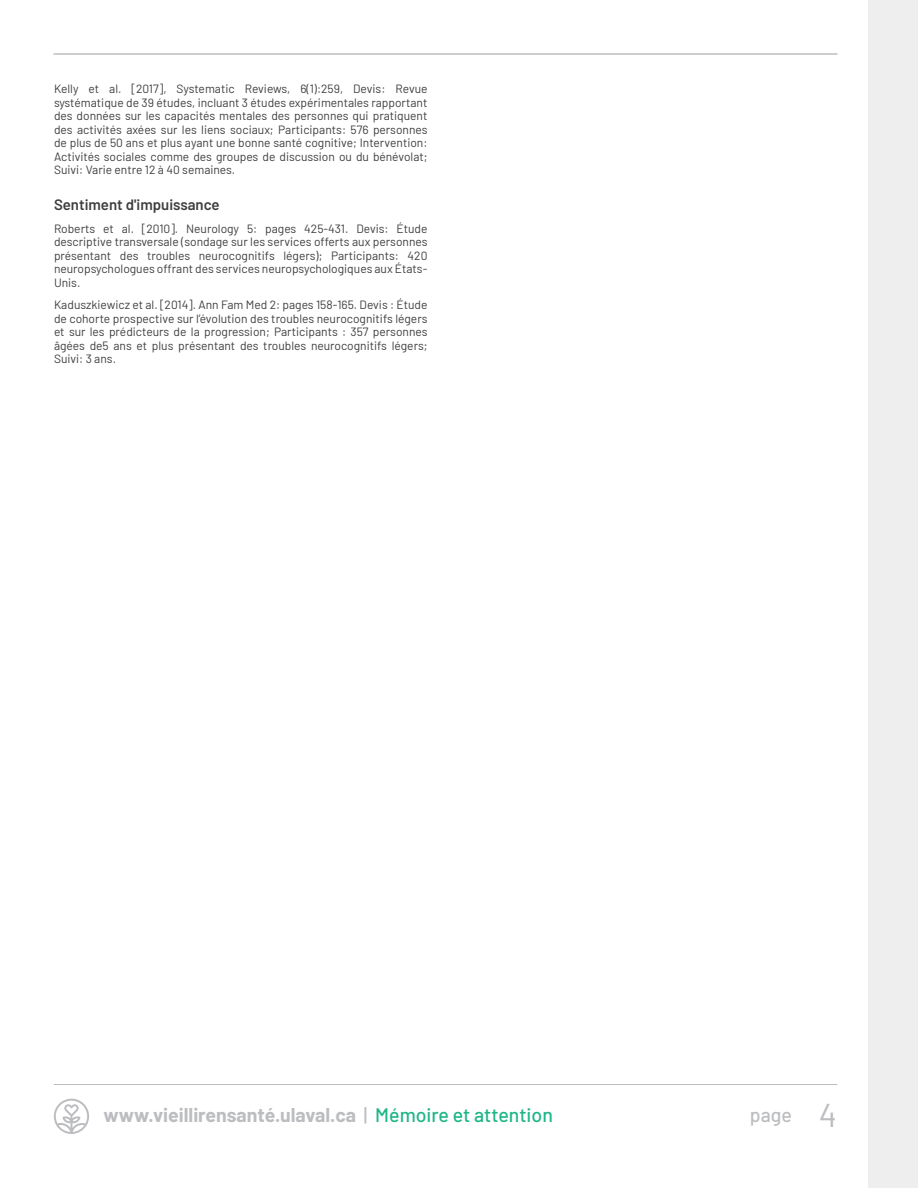
<style>
.page{position:relative;width:918px;height:1188px;background:#fff}
.page>*{position:absolute;margin:0;border:0;box-sizing:border-box;transform-origin:0 0}
.t1{font:700 19.5px "Barlow";color:#bcbdc0}
.t2{font:500 19.5px "Barlow";color:#bcbdc0}
.t3{font:600 15px "Barlow";color:#3e3e3f}
.t4{font:12px/13.5px "Barlow";color:#3e3e3f;text-align:justify}
.s1{font-weight:500}
.s2{font-weight:500;color:#1eb687}
.s3{font-weight:400;font-size:33px}
</style>
<div class="page">
<hr style="left:54px;top:1084px;width:783px;height:1px;background:#bcbdc0">
<svg style="left:54px;top:1099px;width:35px;height:35px"></svg>
<div style="left:868px;top:0;width:50px;height:1188px;background:#eeeeef"></div>
<hr style="left:54px;top:53px;width:783px;height:2px;background:#bcbdc0">
<p class="t4" style="left:54px;top:81px;width:375px">Kelly et al. [2017], Systematic Reviews, 6(1):259, Devis: Revue systématique de 39 études, incluant 3 études expérimentales rapportant des données sur les capacités mentales des personnes qui pratiquent des activités axées sur les liens sociaux; Participants: 576 personnes de plus de 50 ans et plus ayant une bonne santé cognitive; Intervention:<br>Activités sociales comme des groupes de discussion ou du bénévolat; Suivi: Varie entre 12 à 40 semaines.</p>
<p class="t3" style="left:54px;top:194px;width:167px">Sentiment d'impuissance</p>
<p class="t4" style="left:54px;top:221px;width:375px">Roberts et al. [2010]. Neurology 5: pages 425-431. Devis: Étude descriptive transversale (sondage sur les services offerts aux personnes présentant des troubles neurocognitifs légers); Participants: 420 neuropsychologues offrant des services neuropsychologiques aux États-Unis.</p>
<p class="t4" style="left:54px;top:297px;width:375px">Kaduszkiewicz et al. [2014]. Ann Fam Med 2: pages 158-165. Devis : Étude de cohorte prospective sur l’évolution des troubles neurocognitifs légers et sur les prédicteurs de la progression; Participants : 357 personnes âgées de5 ans et plus présentant des troubles neurocognitifs légers; Suivi: 3 ans.</p>
<h1 class="t1" style="left:104px;top:1101px;width:451px">www.vieillirensanté.ulaval.ca <span class="s1">|</span> <span class="s2">Mémoire et attention</span></h1>
<h1 class="t2" style="left:750px;top:1101px;width:89px">page <span class="s3">4</span></h1>
</div>
